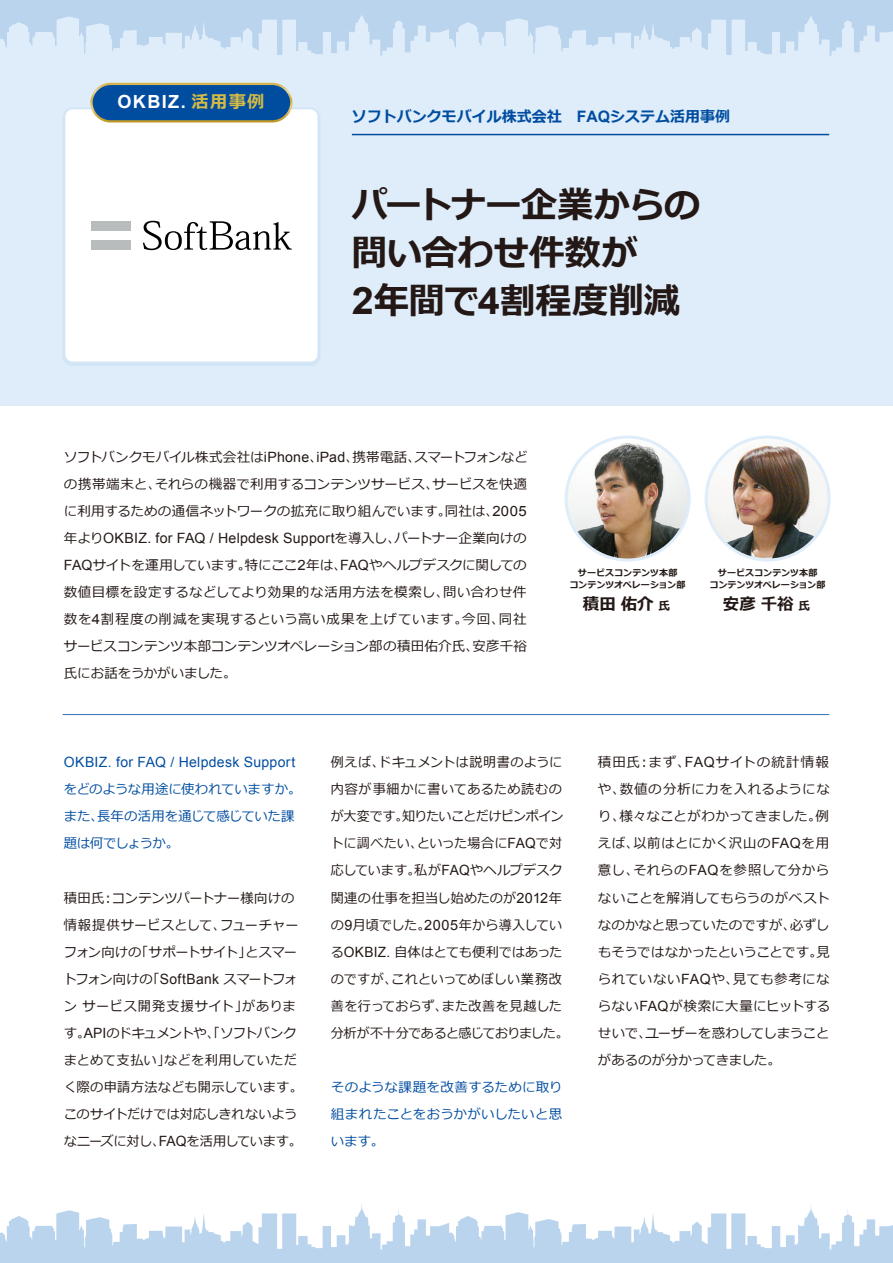
<style>
.page{position:relative;width:893px;height:1263px;background:#fff}
.page>*{position:absolute;margin:0;border:0;box-sizing:border-box;transform-origin:0 0}
.t1{font:700 36px/48px "Meiryo";letter-spacing:-.015em;color:#231815}
.t2{font:700 18.15px "Arial";letter-spacing:.075em;color:#fff}
.t3{font:700 16.5px "Meiryo";color:#231815}
.t4{font:700 15px "Meiryo";color:#004da0}
.t5{font:14.1px "Arial";letter-spacing:.015em;color:#231815}
.t6{font:14.1px "Arial";letter-spacing:.025em;color:#004da0}
.t7{font:13.5px/27px "Meiryo";letter-spacing:-.005em;color:#231815;text-align:justify}
.t8{font:13.5px/27px "Meiryo";letter-spacing:-.005em;color:#004da0;text-align:justify}
.t9{font:700 9px/12px "Meiryo";color:#231815;text-align:center}
.s1{font-family:"Meiryo";font-size:17.25px;color:#d5bb46}
.s2{font-family:"Arial";font-size:15.75px}
.s3{font-family:"Arial";font-size:37.8px}
.s4{font-family:"Arial";font-size:14.1px}
.s5{font-family:"Meiryo";font-size:13.5px}
.s6{font-size:11.55px}
</style>
<div class="page">
<svg style="left:0;top:1204px;width:893px;height:59px;fill:#bad4ee"></svg>
<div style="left:0;top:0;width:893px;height:405px;background:#deedf9"></div>
<img style="left:610px;top:405px;width:283px;height:157px">
<div style="left:705px;top:435px;width:126px;height:126px;border:3px solid #deedf9;border-radius:50%"></div>
<img style="left:564px;top:424px;width:164px;height:138px">
<div style="left:565px;top:435px;width:126px;height:126px;border:3px solid #deedf9;border-radius:50%"></div>
<div style="left:62px;top:108px;width:258px;height:258px;border:3px solid #d2e5f6;border-radius:9px"></div>
<div style="left:64px;top:108px;width:255px;height:255px;background:#fff"></div>
<div style="left:92px;top:84px;width:199px;height:37px;background:#004da0;border-radius:19px"></div>
<div style="left:90px;top:83px;width:202px;height:39px;border:2px solid #fff;border-radius:19px"></div>
<hr style="left:352px;top:134px;width:477px;height:1px;background:#004da0">
<svg style="left:0;top:0;width:893px;height:55px;fill:#bad4ee"></svg>
<hr style="left:63px;top:714px;width:766px;height:1px;background:#3071b7">
<div style="left:91px;top:221px;width:40px;height:10px;background:#b9bcbd"></div>
<div style="left:91px;top:240px;width:40px;height:10px;background:#b9bcbd"></div>
<svg style="left:143px;top:221px;width:149px;height:29px;background:#c1c1c1"></svg>
<h2 class="t2" style="left:117px;top:90px;width:149px">OKBIZ. <span class="s1">活用事例</span></h2>
<p class="t4" style="left:352px;top:106px;width:380px">ソフトバンクモバイル株式会社　<span class="s2">FAQ</span>システム活用事例</p>
<h1 class="t1" style="left:352px;top:183px;width:350px">パートナー企業からの問い合わせ件数が<br><span class="s3">2</span>年間で<span class="s3">4</span>割程度削減</h1>
<p class="t7" style="left:64px;top:444px;width:465px">ソフトバンクモバイル株式会社は<span class="s4">iPhone</span>、<span class="s4">iPad</span>、携帯電話、スマートフォンなどの携帯端末と、それらの機器で利用するコンテンツサービス、サービスを快適に利用するための通信ネットワークの拡充に取り組んでいます。同社は、<span class="s4">2005</span></p>
<p class="t5" style="left:64px;top:528px;width:464px"><span class="s5">年より</span>OKBIZ. for FAQ / Helpdesk Support<span class="s5">を導入し、パートナー企業向けの</span></p>
<p class="t7" style="left:64px;top:552px;width:465px"><span class="s4">FAQ</span>サイトを運用しています。特にここ<span class="s4">2</span>年は、<span class="s4">FAQ</span>やヘルプデスクに関しての数値目標を設定するなどしてより効果的な活用方法を模索し、問い合わせ件数を<span class="s4">4</span>割程度の削減を実現するという高い成果を上げています。今回、同社サービスコンテンツ本部コンテンツオペレーション部の積田佑介氏、安彦千裕氏にお話をうかがいました。</p>
<p class="t9" style="left:710px;top:568px;width:117px">サービスコンテンツ本部<br>コンテンツオペレーション部</p>
<p class="t9" style="left:570px;top:568px;width:117px">サービスコンテンツ本部<br>コンテンツオペレーション部</p>
<p class="t3" style="left:583px;top:592px;width:89px">積田佑介<span class="s6">氏</span></p>
<p class="t3" style="left:723px;top:592px;width:89px">安彦千裕<span class="s6">氏</span></p>
<p class="t6" style="left:64px;top:753px;width:233px">OKBIZ. for FAQ / Helpdesk Support</p>
<p class="t8" style="left:64px;top:777px;width:239px;text-align:left">をどのような用途に使われていますか。また、長年の活用を通じて感じていた課題は何でしょうか。</p>
<p class="t7" style="left:64px;top:885px;width:241px;text-align:left">積田氏：コンテンツパートナー様向けの情報提供サービスとして、フューチャーフォン向けの「サポートサイト」とスマートフォン向けの「<span class="s4">SoftBank</span> スマートフォンサービス開発支援サイト」があります。<span class="s4">API</span>のドキュメントや、「ソフトバンクまとめて支払い」などを利用していただく際の申請方法なども開示しています。このサイトだけでは対応しきれないようなニーズに対し、<span class="s4">FAQ</span>を活用しています。</p>
<p class="t7" style="left:330px;top:750px;width:240px;text-align:left">例えば、ドキュメントは説明書のように内容が事細かに書いてあるため読むのが大変です。知りたいことだけピンポイントに調べたい、といった場合に<span class="s4">FAQ</span>で対応しています。私が<span class="s4">FAQ</span>やヘルプデスク関連の仕事を担当し始めたのが<span class="s4">2012</span>年の<span class="s4">9</span>月頃でした。<span class="s4">2005</span>年から導入している<span class="s4">OKBIZ.</span> 自体はとても便利ではあったのですが、これといってめぼしい業務改善を行っておらず、また改善を見越した分析が不十分であると感じておりました。</p>
<p class="t8" style="left:331px;top:1074px;width:233px">そのような課題を改善するために取り組まれたことをおうかがいしたいと思います。</p>
<p class="t7" style="left:598px;top:750px;width:234px">積田氏：まず、<span class="s4">FAQ</span>サイトの統計情報や、数値の分析に力を入れるようになり、様々なことがわかってきました。例えば、以前はとにかく沢山の<span class="s4">FAQ</span>を用意し、それらの<span class="s4">FAQ</span>を参照して分からないことを解消してもらうのがベストなのかなと思っていたのですが、必ずしもそうではなかったということです。見られていない<span class="s4">FAQ</span>や、見ても参考にならない<span class="s4">FAQ</span>が検索に大量にヒットするせいで、ユーザーを惑わしてしまうことがあるのが分かってきました。</p>
</div>
